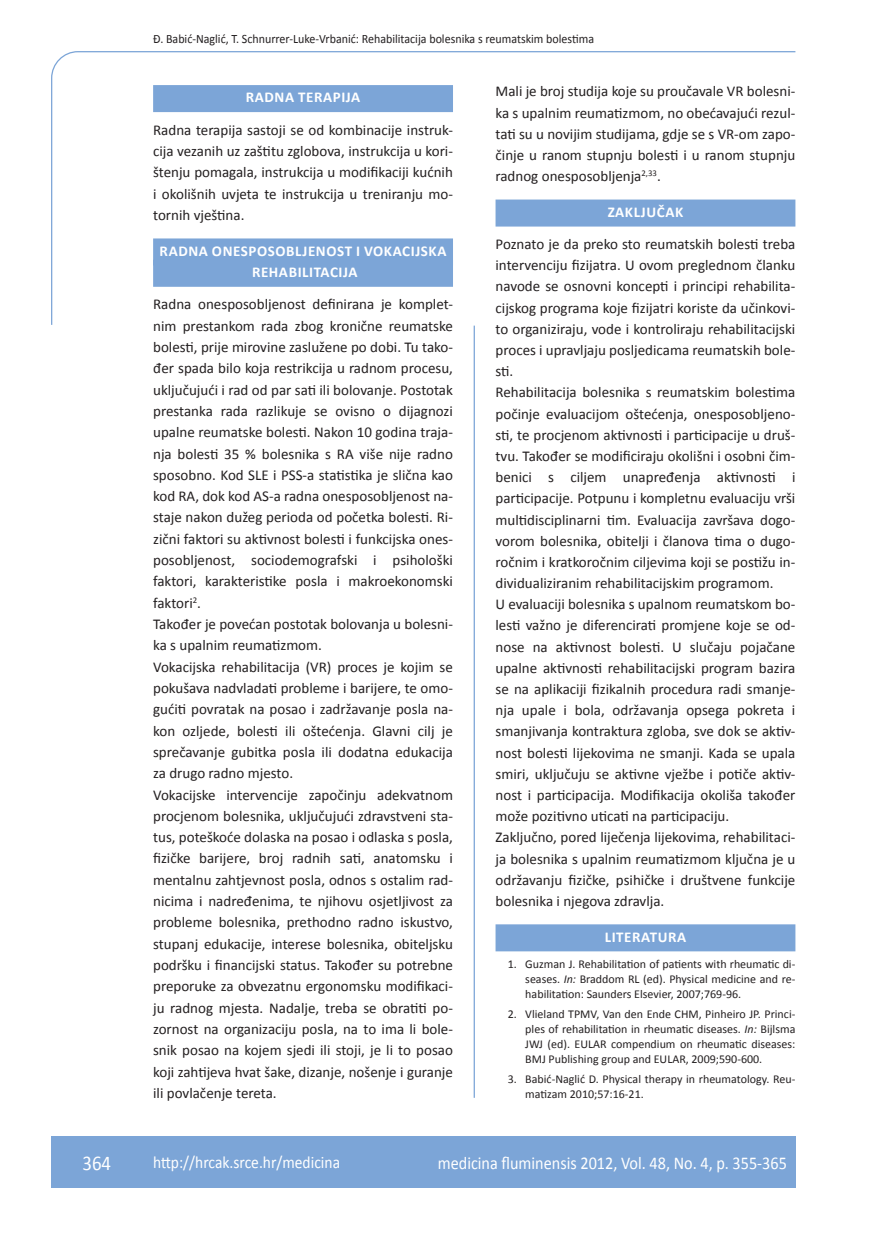
<style>
.page{position:relative;width:872px;height:1234px;background:#fff}
.page>*{position:absolute;margin:0;border:0;box-sizing:border-box;transform-origin:0 0}
.t1{font:21px "Calibri";color:#fff;scale:.9 1}
.t2{font:18px "Calibri";color:#fff;scale:.9 1}
.t3{font:17.25px "Calibri";color:#fff;scale:.9 1}
.osnovni_tekst{font:15px/21.3px "Calibri";color:#231f20;text-align:justify}
.naslov_ruler{font:700 15px "Calibri";letter-spacing:.04em;color:#fff}
.glava{font:12.75px "Calibri";color:#231f20;scale:.94 1}
.literatura{font:12px/15.1px "Calibri";color:#231f20;text-align:justify}
.s1{font-style:italic}
</style>
<div class="page">
<svg style="left:51px;top:51px;width:745px;height:274px"></svg>
<hr style="left:473px;top:325px;width:2px;height:772px;background:#7ca5d7">
<div style="left:51px;top:1135px;width:744px;height:51px;background:#7ca5d7"></div>
<div style="left:153px;top:85px;width:300px;height:27px;background:#7ca5d7"></div>
<div style="left:153px;top:238px;width:300px;height:27px;background:#7ca5d7"></div>
<div style="left:153px;top:260px;width:300px;height:27px;background:#7ca5d7"></div>
<div style="left:495px;top:199px;width:300px;height:27px;background:#7ca5d7"></div>
<div style="left:495px;top:924px;width:300px;height:27px;background:#7ca5d7"></div>
<p class="glava" style="left:153px;top:30px;width:470px">Đ. Babić-Naglić, T. Schnurrer-Luke-Vrbanić: Rehabilitacija bolesnika s reumatskim bolestima</p>
<p class="naslov_ruler" style="left:246px;top:88px;width:116px">RADNA TERAPIJA</p>
<p class="osnovni_tekst" style="left:153px;top:118px;width:301px">Radna terapija sastoji se od kombinacije instruk&shy;cija vezanih uz zaštitu zglobova, instrukcija u kori&shy;štenju pomagala, instrukcija u modifikaciji kućnih i okolišnih uvjeta te instrukcija u treniranju mo&shy;tornih vještina.</p>
<p class="naslov_ruler" style="left:160px;top:241px;width:288px">RADNA ONESPOSOBLJENOST I VOKACIJSKA</p>
<p class="naslov_ruler" style="left:252px;top:263px;width:107px">REHABILITACIJA</p>
<p class="osnovni_tekst" style="left:153px;top:293px;width:301px">Radna onesposobljenost definirana je komplet&shy;nim prestankom rada zbog kronične reumatske bolesti, prije mirovine zaslužene po dobi. Tu tako&shy;đer spada bilo koja restrikcija u radnom procesu, uključujući i rad od par sati ili bolovanje. Postotak prestanka rada razlikuje se ovisno o dijagnozi upalne reumatske bolesti. Nakon 10 godina traja&shy;nja bolesti 35 % bolesnika s RA više nije radno sposobno. Kod SLE i PSS-a statistika je slična kao kod RA, dok kod AS-a radna onesposobljenost na&shy;staje nakon dužeg perioda od početka bolesti. Ri&shy;zični faktori su aktivnost bolesti i funkcijska ones&shy;posobljenost, sociodemografski i psihološki faktori, karakteristike posla i makroekonomski faktori<sup>2</sup>.</p>
<p class="osnovni_tekst" style="left:153px;top:612px;width:301px">Također je povećan postotak bolovanja u bolesni&shy;ka s upalnim reumatizmom.</p>
<p class="osnovni_tekst" style="left:153px;top:655px;width:301px">Vokacijska rehabilitacija (VR) proces je kojim se pokušava nadvladati probleme i barijere, te omo&shy;gućiti povratak na posao i zadržavanje posla na&shy;kon ozljede, bolesti ili oštećenja. Glavni cilj je sprečavanje gubitka posla ili dodatna edukacija za drugo radno mjesto.</p>
<p class="osnovni_tekst" style="left:153px;top:783px;width:301px">Vokacijske intervencije započinju adekvatnom procjenom bolesnika, uključujući zdravstveni sta&shy;tus, poteškoće dolaska na posao i odlaska s posla, fizičke barijere, broj radnih sati, anatomsku i mentalnu zahtjevnost posla, odnos s ostalim rad&shy;nicima i nadređenima, te njihovu osjetljivost za probleme bolesnika, prethodno radno iskustvo, stupanj edukacije, interese bolesnika, obiteljsku podršku i financijski status. Također su potrebne preporuke za obvezatnu ergonomsku modifikaci&shy;ju radnog mjesta. Nadalje, treba se obratiti po&shy;zornost na organizaciju posla, na to ima li bole&shy;snik posao na kojem sjedi ili stoji, je li to posao koji zahtijeva hvat šake, dizanje, nošenje i guranje ili povlačenje tereta.</p>
<p class="osnovni_tekst" style="left:495px;top:80px;width:301px">Mali je broj studija koje su proučavale VR bolesni&shy;ka s upalnim reumatizmom, no obećavajući rezul&shy;tati su u novijim studijama, gdje se s VR-om zapo&shy;činje u ranom stupnju bolesti i u ranom stupnju radnog onesposobljenja<sup>2,33</sup>.</p>
<p class="naslov_ruler" style="left:607px;top:202px;width:77px">ZAKLJUČAK</p>
<p class="osnovni_tekst" style="left:495px;top:233px;width:301px">Poznato je da preko sto reumatskih bolesti treba intervenciju fizijatra. U ovom preglednom članku navode se osnovni koncepti i principi rehabilita&shy;cijskog programa koje fizijatri koriste da učinkovi&shy;to organiziraju, vode i kontroliraju rehabilitacijski proces i upravljaju posljedicama reumatskih bole&shy;sti.</p>
<p class="osnovni_tekst" style="left:495px;top:381px;width:301px">Rehabilitacija bolesnika s reumatskim bolestima počinje evaluacijom oštećenja, onesposobljeno&shy;sti, te procjenom aktivnosti i participacije u druš&shy;tvu. Također se modificiraju okolišni i osobni čim&shy;benici s ciljem unapređenja aktivnosti i participacije. Potpunu i kompletnu evaluaciju vrši multidisciplinarni tim. Evaluacija završava dogo&shy;vorom bolesnika, obitelji i članova tima o dugo&shy;ročnim i kratkoročnim ciljevima koji se postižu in&shy;dividualiziranim rehabilitacijskim programom.</p>
<p class="osnovni_tekst" style="left:495px;top:593px;width:301px">U evaluaciji bolesnika s upalnom reumatskom bo&shy;lesti važno je diferencirati promjene koje se od&shy;nose na aktivnost bolesti. U slučaju pojačane upalne aktivnosti rehabilitacijski program bazira se na aplikaciji fizikalnih procedura radi smanje&shy;nja upale i bola, održavanja opsega pokreta i smanjivanja kontraktura zgloba, sve dok se aktiv&shy;nost bolesti lijekovima ne smanji. Kada se upala smiri, uključuju se aktivne vježbe i potiče aktiv&shy;nost i participacija. Modifikacija okoliša također može pozitivno uticati na participaciju.</p>
<p class="osnovni_tekst" style="left:495px;top:825px;width:301px">Zaključno, pored liječenja lijekovima, rehabilitaci&shy;ja bolesnika s upalnim reumatizmom ključna je u održavanju fizičke, psihičke i društvene funkcije bolesnika i njegova zdravlja.</p>
<p class="naslov_ruler" style="left:604px;top:927px;width:83px">LITERATURA</p>
<p class="literatura" style="left:525px;top:955px;width:271px;text-indent:-18px">1. Guzman J. Rehabilitation of patients with rheumatic di&shy;seases. <span class="s1">In:</span> Braddom RL (ed). Physical medicine and re&shy;habilitation: Saunders Elsevier, 2007;769-96.</p>
<p class="literatura" style="left:525px;top:1005px;width:272px;text-indent:-18px">2. Vlieland TPMV, Van den Ende CHM, Pinheiro JP. Princi&shy;ples of rehabilitation in rheumatic diseases. <span class="s1">In:</span> Bijlsma JWJ (ed). EULAR compendium on rheumatic diseases:<br>BMJ Publishing group and EULAR, 2009;590-600.</p>
<p class="literatura" style="left:525px;top:1070px;width:271px;text-indent:-18px">3. Babić-Naglić D. Physical therapy in rheumatology. Reu&shy;matizam 2010;57:16-21.</p>
<p class="t1" style="left:82px;top:1149px;width:33px">364</p>
<p class="t3" style="left:153px;top:1150px;width:209px">http://hrcak.srce.hr/medicina</p>
<p class="t2" style="left:438px;top:1151px;width:389px">medicina fluminensis 2012, Vol. 48, No. 4, p. 355-365</p>
</div>
